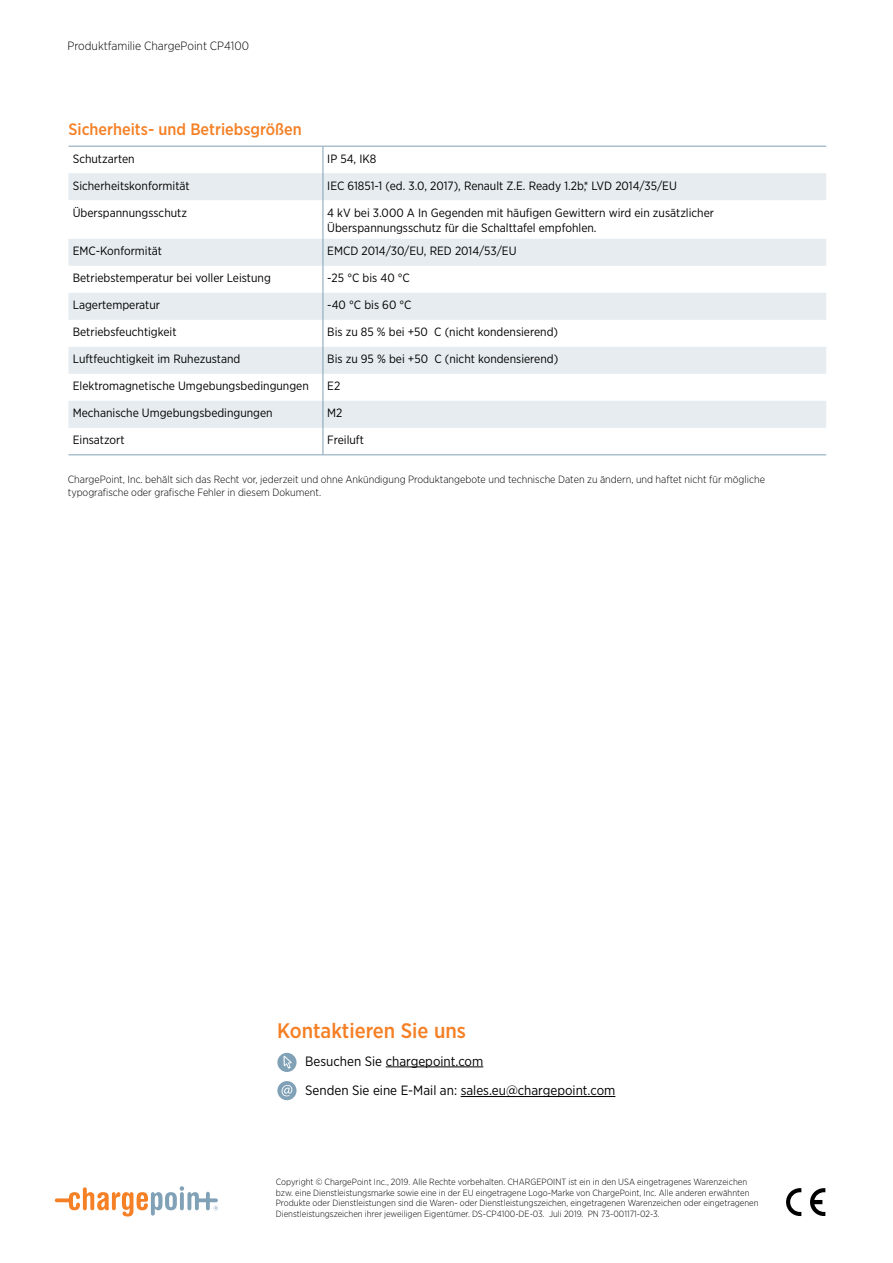
<style>
.page{position:relative;width:893px;height:1263px;background:#fff}
.page>*{position:absolute;margin:0;border:0;box-sizing:border-box;transform-origin:0 0}
.t1{font:500 21px "Gotham Narrow";color:#f58025}
.t2{font:500 16.5px "Gotham Narrow";color:#f58025}
.t3{font:13.5px/29.7px "Gotham Narrow";color:#000}
.t4{font:12px/15px "Gotham Narrow";color:#000}
.t5{font:300 12px "Gotham Narrow";color:#000}
.t6{font:300 10.5px/13.5px "Gotham Narrow";color:#000}
.t7{font:300 9px/10.5px "Gotham Narrow";color:#000}
</style>
<div class="page">
<svg style="left:55px;top:1186px;width:163px;height:30px"></svg>
<hr style="left:386px;top:1066px;width:97px;height:1px;background:#000">
<hr style="left:461px;top:1096px;width:154px;height:1px;background:#000">
<div style="left:277px;top:1053px;width:20px;height:19px;background:#80a1b6;border-radius:50%"></div>
<svg style="left:283px;top:1056px;width:9px;height:12px"></svg>
<svg style="left:277px;top:1081px;width:20px;height:19px"></svg>
<svg style="left:282px;top:1085px;width:10px;height:11px"></svg>
<svg style="left:786px;top:1188px;width:15px;height:28px"></svg>
<svg style="left:810px;top:1188px;width:15px;height:28px"></svg>
<svg style="left:68px;top:173px;width:758px;height:255px;fill:#e6ecf0"></svg>
<hr style="left:68px;top:146px;width:255px;height:1px;background:#80a1b6">
<hr style="left:323px;top:146px;width:503px;height:1px;background:#80a1b6">
<svg style="left:323px;top:147px;width:1px;height:53px"></svg>
<hr style="left:323px;top:200px;width:1px;height:39px;background:#80a1b6">
<svg style="left:323px;top:239px;width:1px;height:215px"></svg>
<hr style="left:68px;top:454px;width:255px;height:1px;background:#80a1b6">
<hr style="left:323px;top:454px;width:503px;height:1px;background:#80a1b6">
<p class="t5" style="left:68px;top:39px;width:183px">Produktfamilie ChargePoint CP4100</p>
<h2 class="t2" style="left:68px;top:118px;width:235px">Sicherheits- und Betriebsgrößen</h2>
<p class="t4" style="left:73px;top:151px;width:63px">Schutzarten</p>
<p class="t4" style="left:327px;top:151px;width:51px">IP 54, IK8</p>
<p class="t4" style="left:73px;top:178px;width:118px">Sicherheitskonformität</p>
<p class="t4" style="left:327px;top:178px;width:351px">IEC 61851-1 (ed. 3.0, 2017), Renault Z.E. Ready 1.2b,* LVD 2014/35/EU</p>
<p class="t4" style="left:73px;top:205px;width:116px">Überspannungsschutz</p>
<p class="t4" style="left:327px;top:205px;width:388px">4 kV bei 3.000 A In Gegenden mit häufigen Gewittern wird ein zusätzlicher<br>Überspannungsschutz für die Schalttafel empfohlen.</p>
<p class="t4" style="left:73px;top:243px;width:91px">EMC-Konformität</p>
<p class="t4" style="left:327px;top:243px;width:191px">EMCD 2014/30/EU, RED 2014/53/EU</p>
<p class="t4" style="left:73px;top:270px;width:200px">Betriebstemperatur bei voller Leistung</p>
<p class="t4" style="left:327px;top:270px;width:84px">-25 °C bis 40 °C</p>
<p class="t4" style="left:73px;top:297px;width:89px">Lagertemperatur</p>
<p class="t4" style="left:327px;top:297px;width:86px">-40 °C bis 60 °C</p>
<p class="t4" style="left:73px;top:324px;width:105px">Betriebsfeuchtigkeit</p>
<p class="t4" style="left:327px;top:324px;width:232px">Bis zu 85 % bei +50 C (nicht kondensierend)</p>
<p class="t4" style="left:73px;top:351px;width:169px">Luftfeuchtigkeit im Ruhezustand</p>
<p class="t4" style="left:327px;top:351px;width:232px">Bis zu 95 % bei +50 C (nicht kondensierend)</p>
<p class="t4" style="left:73px;top:378px;width:238px">Elektromagnetische Umgebungsbedingungen</p>
<p class="t4" style="left:327px;top:378px;width:15px">E2</p>
<p class="t4" style="left:73px;top:405px;width:201px">Mechanische Umgebungsbedingungen</p>
<p class="t4" style="left:327px;top:405px;width:17px">M2</p>
<p class="t4" style="left:73px;top:432px;width:53px">Einsatzort</p>
<p class="t4" style="left:327px;top:432px;width:38px">Freiluft</p>
<p class="t6" style="left:68px;top:472px;width:699px">ChargePoint, Inc. behält sich das Recht vor, jederzeit und ohne Ankündigung Produktangebote und technische Daten zu ändern, und haftet nicht für mögliche typografische oder grafische Fehler in diesem Dokument.</p>
<h1 class="t1" style="left:277px;top:1017px;width:190px">Kontaktieren Sie uns</h1>
<p class="t3" style="left:305px;top:1046px;width:312px">Besuchen Sie chargepoint.com<br>Senden Sie eine E-Mail an: sales.eu@chargepoint.com</p>
<p class="t7" style="left:276px;top:1176px;width:484px">Copyright © ChargePoint Inc., 2019. Alle Rechte vorbehalten. CHARGEPOINT ist ein in den USA eingetragenes Warenzeichen bzw. eine Dienstleistungsmarke sowie eine in der EU eingetragene Logo-Marke von ChargePoint, Inc. Alle anderen erwähnten Produkte oder Dienstleistungen sind die Waren- oder Dienstleistungszeichen, eingetragenen Warenzeichen oder eingetragenen Dienstleistungszeichen ihrer jeweiligen Eigentümer. DS-CP4100-DE-03. Juli 2019. PN 73-001171-02-3.</p>
</div>
